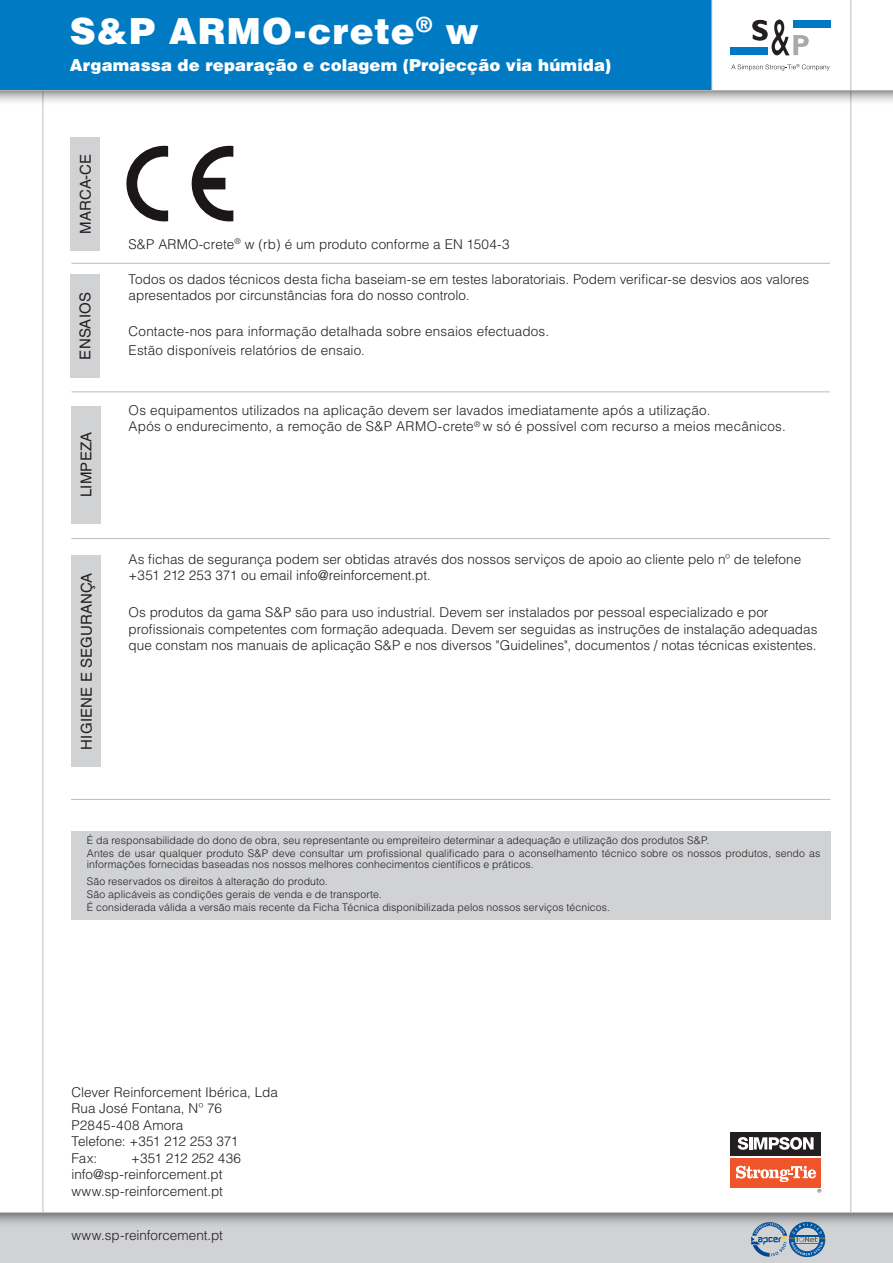
<style>
.page{position:relative;width:893px;height:1263px;background:#fff}
.page>*{position:absolute;margin:0;border:0;box-sizing:border-box;transform-origin:0 0}
.t1{font:900 36px "Helvetica LT Std";letter-spacing:.025em;color:#fff}
.t2{font:900 16.5px "Helvetica LT Std";letter-spacing:.01em;color:#fff}
.t3{font:15px "Helvetica LT Std";letter-spacing:.01em;color:#231f20}
.t4{font:300 13.5px/16.5px "Helvetica LT Std";letter-spacing:.005em;color:#231f20}
.t5{font:300 10.5px/12.6px "Helvetica LT Std";letter-spacing:.01em;color:#231f20}
</style>
<div class="page">
<hr style="left:71px;top:391px;width:759px;height:1px;background:#bcbdc0">
<hr style="left:71px;top:263px;width:759px;height:1px;background:#bcbdc0">
<hr style="left:71px;top:538px;width:759px;height:1px;background:#bcbdc0">
<hr style="left:43px;top:0;width:1px;height:1263px;background:#bcbdc0">
<div style="left:0;top:0;width:712px;height:90px;background:#007ac2"></div>
<hr style="left:850px;top:0;width:1px;height:1263px;background:#bcbdc0">
<svg style="left:0;top:91px;width:893px;height:15px"></svg>
<div style="left:0;top:1212px;width:893px;height:51px;background:#d1d2d4"></div>
<svg style="left:0;top:1213px;width:893px;height:11px"></svg>
<hr style="left:0;top:1212px;width:893px;height:1px;background:#bcbdc0">
<hr style="left:0;top:90px;width:893px;height:1px;background:#bcbdc0">
<hr style="left:711px;top:0;width:1px;height:91px;background:#bcbdc0">
<div style="left:731px;top:47px;width:37px;height:8px;background:#0079c2"></div>
<div style="left:793px;top:20px;width:37px;height:8px;background:#0079c2"></div>
<svg style="left:752px;top:20px;width:57px;height:35px"></svg>
<svg style="left:731px;top:64px;width:99px;height:7px"></svg>
<div style="left:731px;top:1158px;width:90px;height:30px;background:#f05429"></div>
<div style="left:731px;top:1131px;width:90px;height:24px;background:#231f20"></div>
<svg style="left:738px;top:1137px;width:75px;height:13px"></svg>
<svg style="left:736px;top:1166px;width:80px;height:16px"></svg>
<svg style="left:817px;top:1189px;width:4px;height:3px"></svg>
<svg style="left:751px;top:1222px;width:74px;height:35px"></svg>
<div style="left:70px;top:274px;width:30px;height:104px;background:#d1d2d4"></div>
<div style="left:71px;top:406px;width:30px;height:117px;background:#d1d2d4"></div>
<div style="left:72px;top:555px;width:29px;height:212px;background:#d1d2d4"></div>
<div style="left:71px;top:831px;width:759px;height:88px;background:#d1d2d4"></div>
<hr style="left:71px;top:799px;width:759px;height:1px;background:#bcbdc0">
<div style="left:71px;top:137px;width:29px;height:114px;background:#d1d2d4"></div>
<svg style="left:126px;top:146px;width:107px;height:75px"></svg>
<h1 class="t1" style="left:70px;top:8px;width:411px">S&amp;P ARMO-crete<sup>®</sup> w</h1>
<p class="t2" style="left:70px;top:54px;width:543px">Argamassa de reparação e colagem (Projecção via húmida)</p>
<p class="t3" style="left:77px;top:234px;width:81px;rotate:-90deg">MARCA-CE</p>
<p class="t3" style="left:77px;top:360px;width:69px;rotate:-90deg">ENSAIOS</p>
<p class="t3" style="left:78px;top:497px;width:67px;rotate:-90deg">LIMPEZA</p>
<p class="t3" style="left:78px;top:749px;width:178px;rotate:-90deg">HIGIENE E SEGURANÇA</p>
<p class="t4" style="left:129px;top:236px;width:383px">S&amp;P ARMO-crete<sup>®</sup> w (rb) é um produto conforme a EN 1504-3</p>
<p class="t4" style="left:129px;top:271px;width:682px">Todos os dados técnicos desta ficha baseiam-se em testes laboratoriais. Podem verificar-se desvios aos valores apresentados por circunstâncias fora do nosso controlo.</p>
<p class="t4" style="left:129px;top:321px;width:422px;line-height:19px">Contacte-nos para informação detalhada sobre ensaios efectuados.<br>Estão disponíveis relatórios de ensaio.</p>
<p class="t4" style="left:129px;top:402px;width:659px;line-height:16px">Os equipamentos utilizados na aplicação devem ser lavados imediatamente após a utilização.<br>Após o endurecimento, a remoção de S&amp;P ARMO-crete<sup>®</sup> w só é possível com recurso a meios mecânicos.</p>
<p class="t4" style="left:129px;top:550px;width:674px">As fichas de segurança podem ser obtidas através dos nossos serviços de apoio ao cliente pelo nº de telefone +351 212 253 371 ou email info@reinforcement.pt.</p>
<p class="t4" style="left:129px;top:604px;width:690px">Os produtos da gama S&amp;P são para uso industrial. Devem ser instalados por pessoal especializado e por profissionais competentes com formação adequada. Devem ser seguidas as instruções de instalação adequadas que constam nos manuais de aplicação S&amp;P e nos diversos "Guidelines", documentos / notas técnicas existentes.</p>
<p class="t5" style="left:87px;top:834px;width:735px">É da responsabilidade do dono de obra, seu representante ou empreiteiro determinar a adequação e utilização dos produtos S&amp;P.<br>Antes de usar qualquer produto S&amp;P deve consultar um profissional qualificado para o aconselhamento técnico sobre os nossos produtos, sendo as</p>
<p class="t5" style="left:87px;top:855px;width:448px;line-height:17.9px">informações fornecidas baseadas nos nossos melhores conhecimentos científicos e práticos.<br>São reservados os direitos à alteração do produto.</p>
<p class="t5" style="left:87px;top:888px;width:525px">São aplicáveis as condições gerais de venda e de transporte.<br>É considerada válida a versão mais recente da Ficha Técnica disponibilizada pelos nossos serviços técnicos.</p>
<p class="t4" style="left:71px;top:1083px;width:208px">Clever Reinforcement Ibérica, Lda<br>Rua José Fontana, Nº 76<br>P2845-408 Amora<br>Telefone: +351 212 253 371<br>Fax:</p>
<p class="t4" style="left:71px;top:1149px;width:171px;text-indent:60px">+351 212 252 436 info@sp-reinforcement.pt www.sp-reinforcement.pt</p>
<p class="t4" style="left:71px;top:1227px;width:153px">www.sp-reinforcement.pt</p>
</div>
